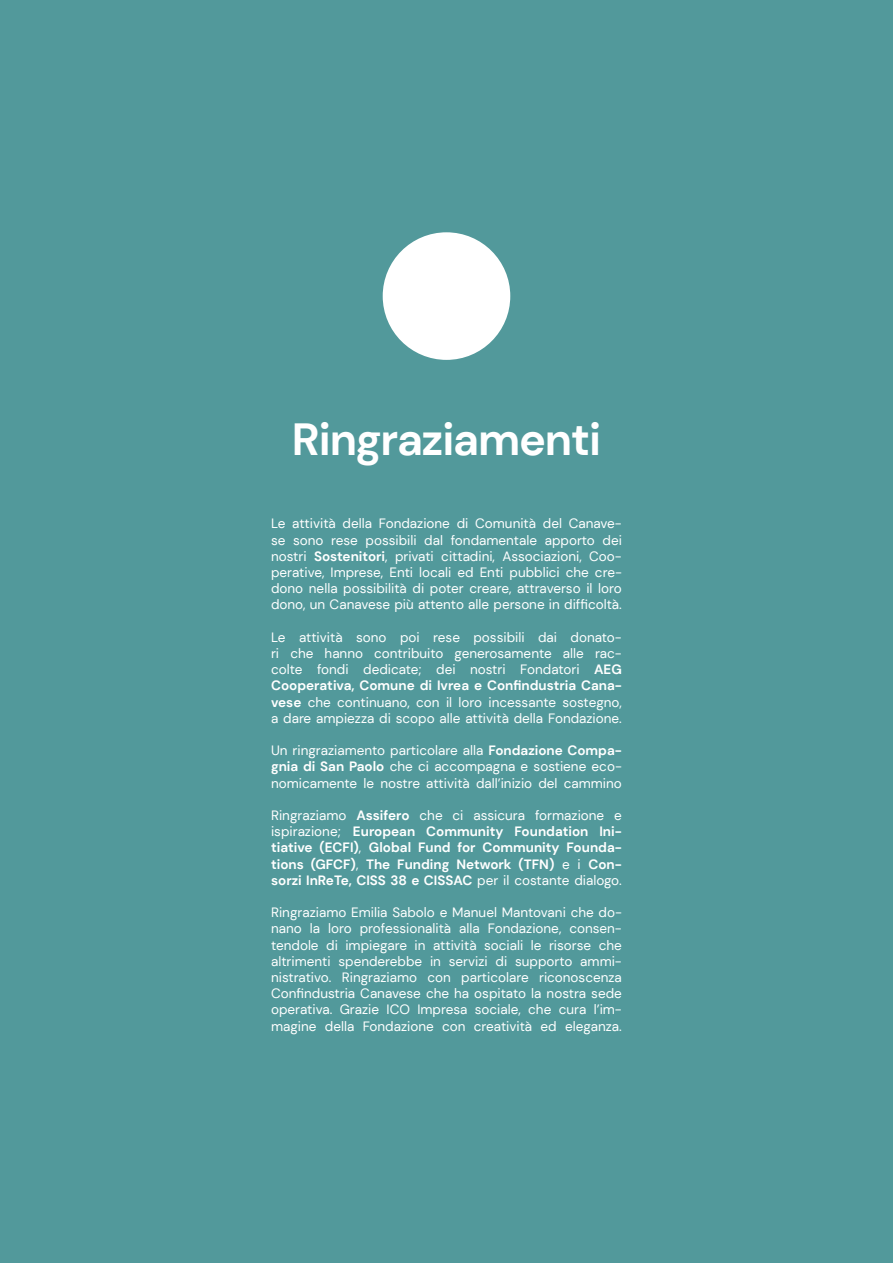
<style>
.page{position:relative;width:893px;height:1263px;background:#52999b}
.page>*{position:absolute;margin:0;border:0;box-sizing:border-box;transform-origin:0 0}
.t1{font:700 45px "DM Sans";letter-spacing:-.025em;color:#fff}
.t2{font:13.5px/16.2px "DM Sans";color:#fff;text-align:justify}
.t3{font:700 13.5px/16.2px "DM Sans";color:#fff;text-align:justify}
.s1{font-weight:700}
.s2{font-weight:400}
</style>
<div class="page">
<div style="left:383px;top:232px;width:127px;height:128px;background:#fff;border-radius:50%"></div>
<h1 class="t1" style="left:292px;top:411px;width:311px">Ringraziamenti</h1>
<p class="t2" style="left:271px;top:515px;width:352px">Le attività della Fondazione di Comunità del Canave&shy;se sono rese possibili dal fondamentale apporto dei nostri <span class="s1">Sostenitori</span>, privati cittadini, Associazioni, Coo&shy;perative, Imprese, Enti locali ed Enti pubblici che cre&shy;dono nella possibilità di poter creare, attraverso il loro dono, un Canavese più attento alle persone in difficoltà.</p>
<p class="t2" style="left:271px;top:629px;width:352px">Le attività sono poi rese possibili dai donato&shy;ri che hanno contribuito generosamente alle rac&shy;colte fondi dedicate; dei nostri Fondatori <span class="s1">AEG Cooperativa, Comune di Ivrea e Confindustria Cana&shy;vese</span> che continuano, con il loro incessante sostegno, a dare ampiezza di scopo alle attività della Fondazione.</p>
<p class="t2" style="left:271px;top:742px;width:352px">Un ringraziamento particolare alla <span class="s1">Fondazione Compa&shy;gnia di San Paolo</span> che ci accompagna e sostiene eco&shy;nomicamente le nostre attività dall’inizio del cammino</p>
<p class="t3" style="left:271px;top:807px;width:352px"><span class="s2">Ringraziamo</span> Assifero <span class="s2">che ci assicura formazione e ispirazione;</span> European Community Foundation Ini&shy;tiative (ECFI)<span class="s2">,</span> Global Fund for Community Founda&shy;tions (GFCF)<span class="s2">,</span> The Funding Network (TFN) <span class="s2">e i</span> Con&shy;sorzi InReTe, CISS 38 e CISSAC <span class="s2">per il costante dialogo.</span></p>
<p class="t2" style="left:271px;top:904px;width:352px">Ringraziamo Emilia Sabolo e Manuel Mantovani che do&shy;nano la loro professionalità alla Fondazione, consen&shy;tendole di impiegare in attività sociali le risorse che altrimenti spenderebbe in servizi di supporto ammi&shy;nistrativo. Ringraziamo con particolare riconoscenza Confindustria Canavese che ha ospitato la nostra sede operativa. Grazie ICO Impresa sociale, che cura l’im&shy;magine della Fondazione con creatività ed eleganza.</p>
</div>
